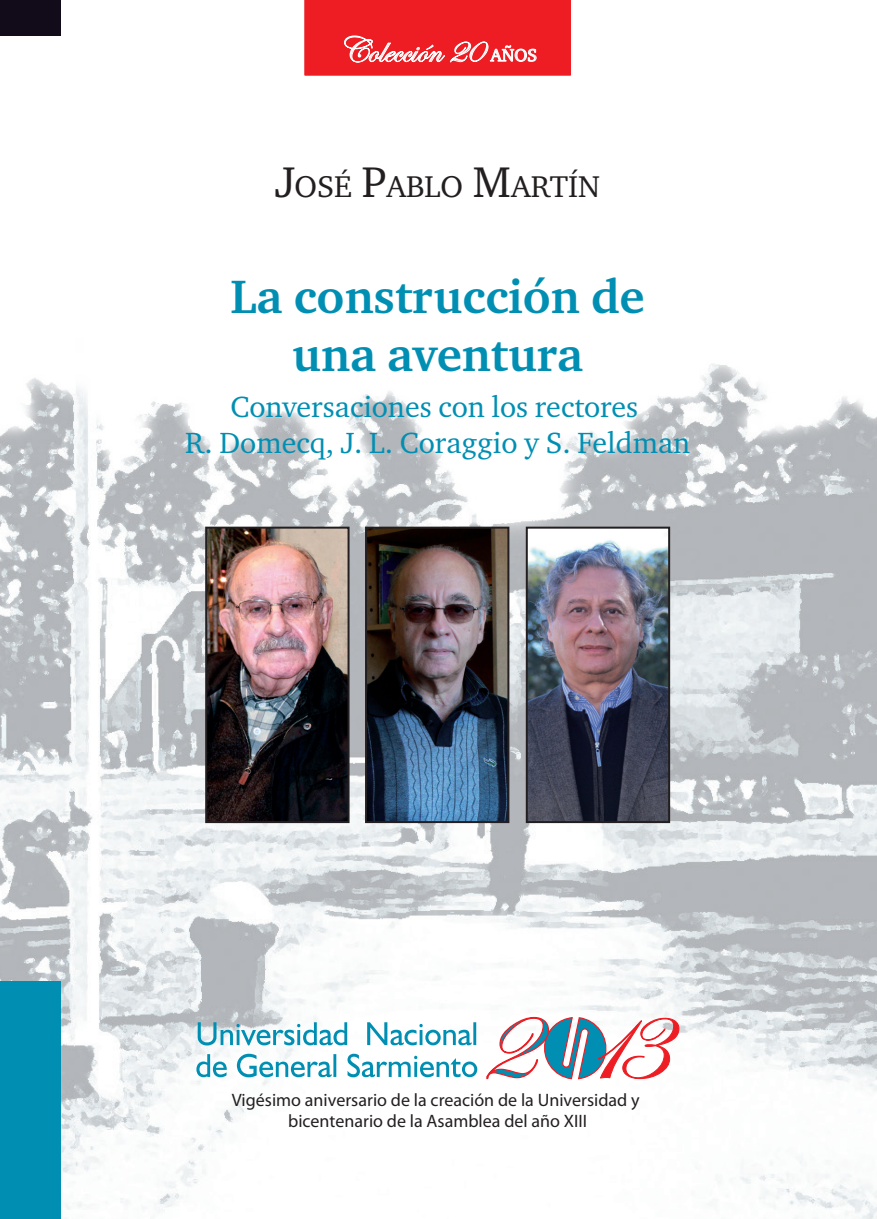
<style>
.page{position:relative;width:877px;height:1219px;background:#fff}
.page>*{position:absolute;margin:0;border:0;box-sizing:border-box;transform-origin:0 0}
.t1{font:700 48px/57.6px "Charter ITC";color:#008fb3;text-align:center}
.t2{font:36.4px "Edwardian Script ITC";color:#fff}
.t3{font:30.8px "Charter ITC";color:#231f20}
.t4{font:30px/36px "Charter ITC";color:#008fb3;text-align:center}
.t5{font:18px/21.6px "Myriad Pro";color:#231f20;text-align:center}
.s1{font-family:"Charter ITC";font-size:17.6px}
.s2{font-size:44px}
</style>
<div class="page">
<img style="left:0;top:363px;width:877px;height:856px">
<div style="left:0;top:982px;width:61px;height:237px;background:#008fb3"></div>
<div style="left:0;top:0;width:61px;height:36px;background:#120b19"></div>
<svg style="left:196px;top:1016px;width:483px;height:69px"></svg>
<svg style="left:305px;top:0;width:266px;height:75px;background:#ee2a30"></svg>
<img style="left:208px;top:530px;width:139px;height:290px">
<div style="left:205px;top:527px;width:145px;height:296px;border:2px solid #231f20"></div>
<img style="left:368px;top:530px;width:138px;height:290px">
<div style="left:365px;top:527px;width:144px;height:296px;border:2px solid #231f20"></div>
<img style="left:529px;top:530px;width:138px;height:290px">
<div style="left:526px;top:527px;width:144px;height:296px;border:2px solid #231f20"></div>
<h2 class="t2" style="left:338px;top:30px;width:200px">Colección 20 <span class="s1">AÑOS</span></h2>
<h3 class="t3" style="left:275px;top:167px;width:327px"><span class="s2">J</span>OSÉ <span class="s2">P</span>ABLO <span class="s2">M</span>ARTÍN</h3>
<h1 class="t1" style="left:231px;top:267px;width:416px">La construcción de una aventura</h1>
<h3 class="t4" style="left:185px;top:388px;width:507px">Conversaciones con los rectores<br>R. Domecq, J. L. Coraggio y S. Feldman</h3>
<p class="t5" style="left:232px;top:1088px;width:409px">Vigésimo aniversario de la creación de la Universidad y bicentenario de la Asamblea del año XIII</p>
</div>
